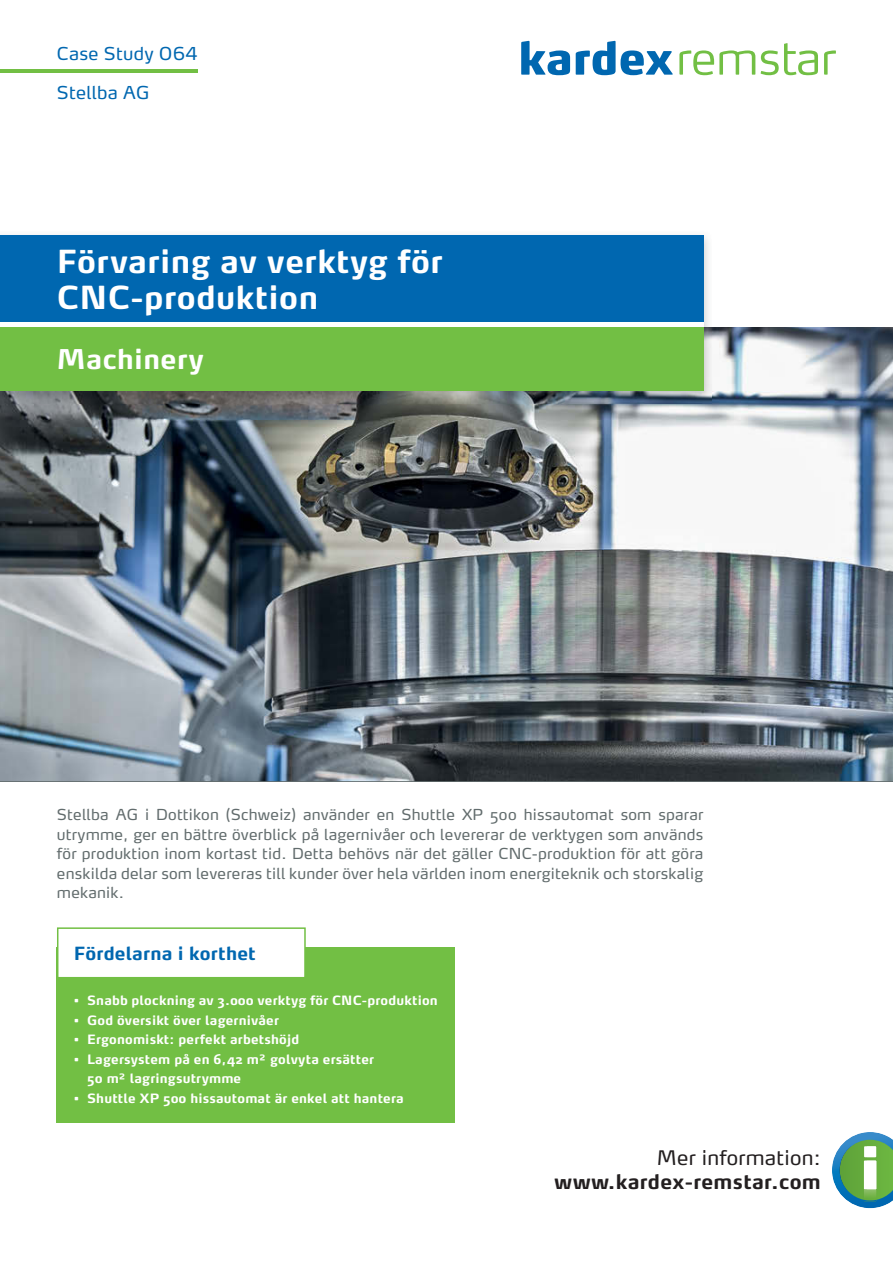
<style>
.page{position:relative;width:893px;height:1263px;background:#fff}
.page>*{position:absolute;margin:0;border:0;box-sizing:border-box;transform-origin:0 0}
.t1{font:300 63.75px "Max Pro";color:#fff}
.t2{font:700 31.5px/36px "Max Pro";letter-spacing:.015em;color:#fff}
.t3{font:700 27px "Max Pro";letter-spacing:.015em;color:#fff}
.t4{font:700 19.8px "Max Pro";letter-spacing:.015em;color:#231f20}
.t5{font:19.8px "Max Pro";letter-spacing:.015em;color:#231f20}
.t6{font:700 18px "Max Pro";letter-spacing:.01em;color:#0067b0}
.t7{font:17.7px "Max Pro";letter-spacing:.015em;color:#0067b0}
.t8{font:15px/19.5px "Max Pro";letter-spacing:.015em;color:#626c6d;text-align:justify}
.t9{font:700 12.75px/19.5px "Max Pro";letter-spacing:.015em;color:#fff}
</style>
<div class="page">
<img style="left:0;top:327px;width:893px;height:454px">
<svg style="left:521px;top:41px;width:49px;height:34px"></svg>
<svg style="left:576px;top:41px;width:97px;height:34px"></svg>
<svg style="left:679px;top:50px;width:76px;height:25px"></svg>
<svg style="left:761px;top:43px;width:57px;height:32px"></svg>
<svg style="left:824px;top:50px;width:12px;height:25px"></svg>
<img style="left:0;top:235px;width:712px;height:169px">
<div style="left:0;top:324px;width:703px;height:67px;background:#72bf44"></div>
<div style="left:0;top:235px;width:703px;height:89px;background:#0067b0"></div>
<hr style="left:0;top:323px;width:703px;height:4px;background:#fff">
<hr style="left:0;top:69px;width:197px;height:4px;background:#72bf44">
<svg style="left:832px;top:1132px;width:61px;height:77px"></svg>
<div style="left:57px;top:947px;width:398px;height:175px;background:#72bf44"></div>
<div style="left:58px;top:928px;width:247px;height:50px;background:#fff"></div>
<div style="left:57px;top:927px;width:249px;height:51px;border:2px solid #72bf44"></div>
<p class="t7" style="left:57px;top:46px;width:142px">Case Study 064</p>
<p class="t7" style="left:57px;top:85px;width:94px">Stellba AG</p>
<h2 class="t2" style="left:57px;top:246px;width:387px">Förvaring av verktyg för<br>CNC-produktion</h2>
<h3 class="t3" style="left:57px;top:348px;width:148px">Machinery</h3>
<h1 class="t1" style="left:357px;top:263px;width:89px">03</h1>
<p class="t8" style="left:57px;top:806px;width:648px">Stellba AG i Dottikon (Schweiz) använder en Shuttle XP 500 hissautomat som sparar utrymme, ger en bättre överblick på lagernivåer och levererar de verktygen som används för produktion inom kortast tid. Detta behövs när det gäller CNC-produktion för att göra enskilda delar som levereras till kunder över hela världen inom energiteknik och storskalig mekanik.</p>
<p class="t6" style="left:74px;top:946px;width:183px">Fördelarna i korthet</p>
<p class="t9" style="left:74px;top:992px;width:365px">• Snabb plockning av 3.000 verktyg för CNC-produktion</p>
<p class="t9" style="left:74px;top:1012px;width:207px">• God översikt över lagernivåer</p>
<p class="t9" style="left:74px;top:1031px;width:227px">• Ergonomiskt: perfekt arbetshöjd</p>
<p class="t9" style="left:87px;top:1051px;width:289px;text-indent:-13px">• Lagersystem på en 6,42 m2 golvyta ersätter<br>50 m2 lagringsutrymme</p>
<p class="t9" style="left:74px;top:1090px;width:331px">• Shuttle XP 500 hissautomat är enkel att hantera</p>
<h3 class="t5" style="left:657px;top:1150px;width:165px">Mer information:</h3>
<h3 class="t4" style="left:554px;top:1173px;width:268px">www.kardex-remstar.com</h3>
</div>
